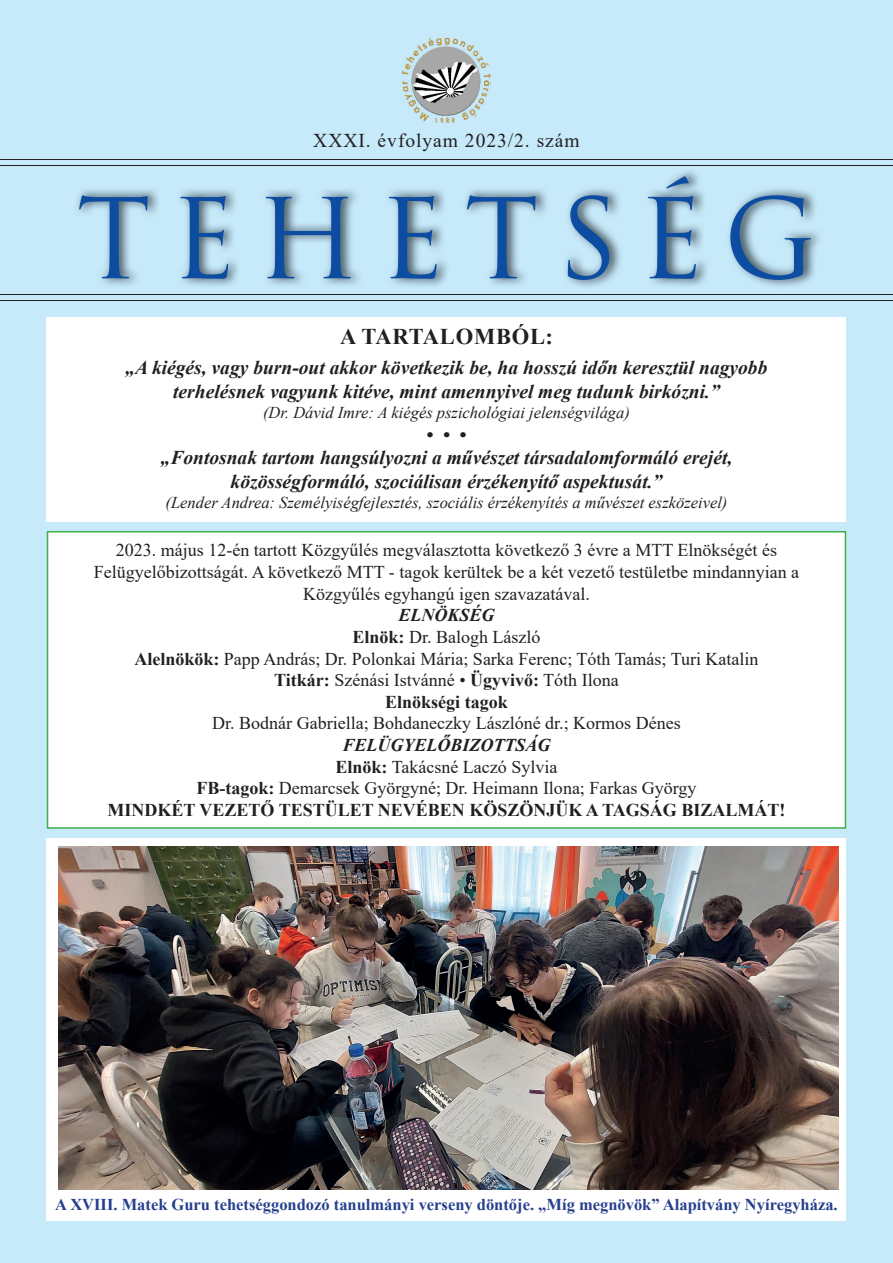
<style>
.page{position:relative;width:893px;height:1263px;background:#c6eafa}
.page>*{position:absolute;margin:0;border:0;box-sizing:border-box;transform-origin:0 0}
.t1{font:108px "Trajan Pro";letter-spacing:.18em;color:#0d4da1}
.t2{font:700 22.5px "Times New Roman";letter-spacing:.035em;color:#231f20}
.t3{font:italic 700 19.5px/23.4px "Times New Roman";color:#231f20;text-align:center}
.t4{font:19.5px "Times New Roman";letter-spacing:.05em;color:#231f20}
.t5{font:18px/21.6px "Times New Roman";color:#231f20;text-align:center}
.t6{font:700 18px/21.6px "Times New Roman";color:#231f20;text-align:center}
.t7{font:italic 16.5px "Times New Roman";color:#231f20}
.t8{font:700 16.5px "Times New Roman";color:#253f8e}
.s1{font-weight:700;font-style:italic}
.s2{font-weight:700}
.s3{font-style:italic}
.s4{font-weight:400}
</style>
<div class="page">
<div style="left:47px;top:318px;width:799px;height:204px;background:#fff"></div>
<div style="left:47px;top:531px;width:799px;height:298px;background:#fff"></div>
<hr style="left:0;top:159px;width:893px;height:1px;background:#231f20">
<hr style="left:0;top:294px;width:893px;height:1px;background:#231f20">
<hr style="left:0;top:165px;width:893px;height:1px;background:#231f20">
<hr style="left:0;top:300px;width:893px;height:1px;background:#231f20">
<img style="left:77px;top:171px;width:743px;height:116px">
<img style="left:402px;top:38px;width:89px;height:85px">
<div style="left:47px;top:838px;width:799px;height:382px;background:#fff"></div>
<img style="left:59px;top:846px;width:779px;height:344px">
<p class="t4" style="left:313px;top:130px;width:268px">XXXI. évfolyam 2023/2. szám</p>
<h1 class="t1" style="left:76px;top:178px;width:742px">TEHETSÉG</h1>
<p class="t2" style="left:340px;top:324px;width:214px">A TARTALOMBÓL:</p>
<p class="t3" style="left:125px;top:356px;width:643px">„A kiégés, vagy burn-out akkor következik be, ha hosszú időn keresztül nagyobb terhelésnek vagyunk kitéve, mint amennyivel meg tudunk birkózni.”</p>
<p class="t7" style="left:263px;top:403px;width:368px">(Dr. Dávid Imre: A kiégés pszichológiai jelenségvilága)</p>
<p class="t3" style="left:161px;top:423px;width:573px">• • •<br>„Fontosnak tartom hangsúlyozni a művészet társadalomformáló erejét, közösségformáló, szociálisan érzékenyítő aspektusát.”</p>
<p class="t7" style="left:166px;top:493px;width:563px">(Lender Andrea: Személyiségfejlesztés, szociális érzékenyítés a művészet eszközeivel)</p>
<p class="t5" style="left:94px;top:540px;width:707px">2023. május 12-én tartott Közgyűlés megválasztotta következő 3 évre a MTT Elnökségét és<br>Felügyelőbizottságát. A következő MTT - tagok kerültek be a két vezető testületbe mindannyian a<br>Közgyűlés egyhangú igen szavazatával.</p>
<p class="t5" style="left:134px;top:604px;width:626px"><span class="s1">ELNÖKSÉG<br></span><span class="s2">Elnök:</span> Dr. Balogh László<br><span class="s2">Alelnökök:</span> Papp András; Dr. Polonkai Mária; Sarka Ferenc; Tóth Tamás; Turi Katalin <span class="s2">Titkár:</span> Szénási Istvánné • <span class="s2">Ügyvivő:</span> Tóth Ilona<br><span class="s2">Elnökségi tagok</span></p>
<p class="t5" style="left:212px;top:712px;width:470px">Dr. Bodnár Gabriella; Bohdaneczky Lászlóné dr.; Kormos Dénes</p>
<p class="t6" style="left:108px;top:734px;width:679px"><span class="s3">FELÜGYELŐBIZOTTSÁG<br></span>Elnök: <span class="s4">Takácsné Laczó Sylvia<br></span>FB-tagok: <span class="s4">Demarcsek Györgyné; Dr. Heimann Ilona; Farkas György<br></span>MINDKÉT VEZETŐ TESTÜLET NEVÉBEN KÖSZÖNJÜK A TAGSÁG BIZALMÁT!</p>
<p class="t8" style="left:55px;top:1195px;width:784px">A XVIII. Matek Guru tehetséggondozó tanulmányi verseny döntője. „Míg megnövök” Alapítvány Nyíregyháza.</p>
</div>
